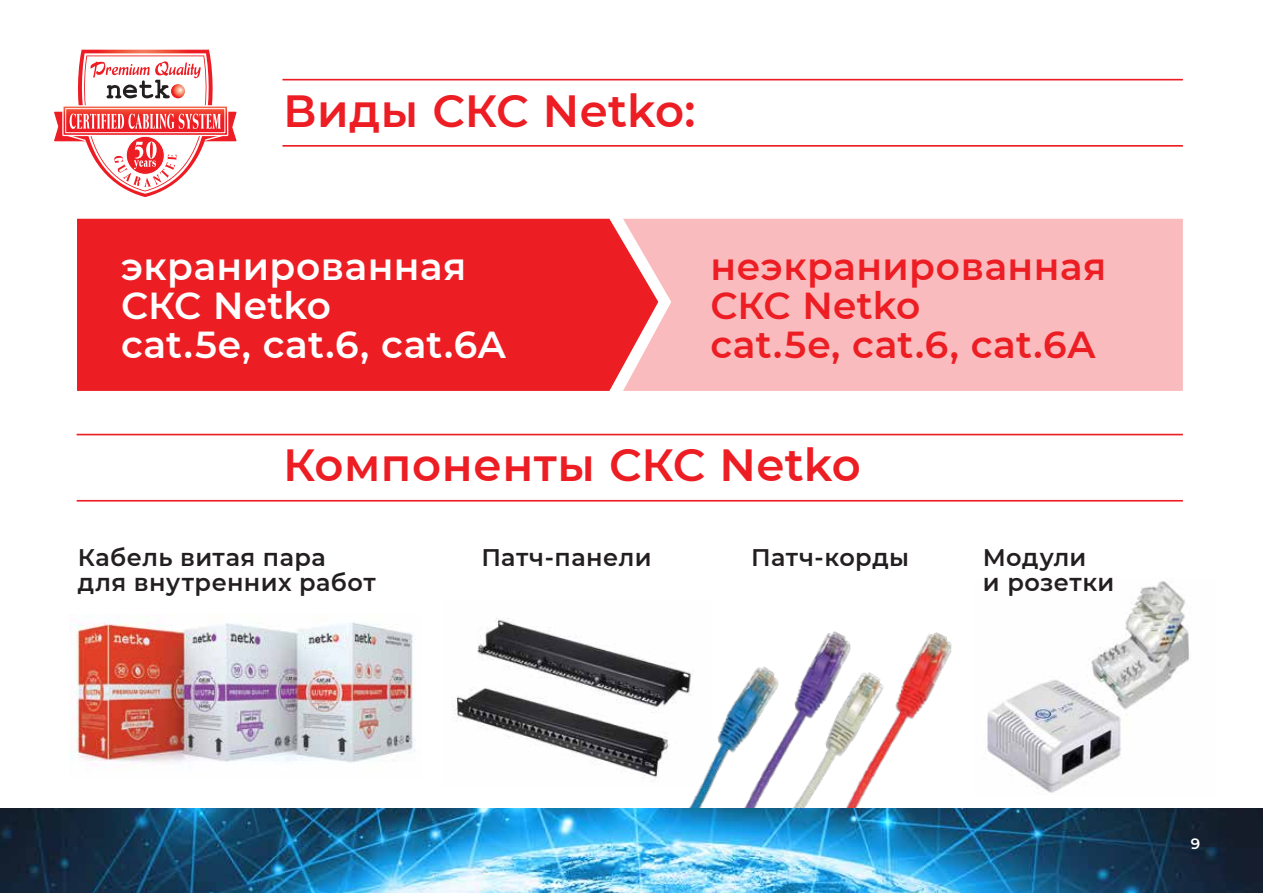
<style>
.page{position:relative;width:1263px;height:893px;background:#fff}
.page>*{position:absolute;margin:0;border:0;box-sizing:border-box;transform-origin:0 0}
.t1{font:600 45px "Montserrat";letter-spacing:.005em;color:#ed1d24}
.t2{font:600 37.5px/39px "Montserrat";letter-spacing:.015em;color:#ed1d24}
.t3{font:600 37.5px/39px "Montserrat";letter-spacing:.015em;color:#fff}
.t4{font:600 24px/25.5px "Montserrat";letter-spacing:.015em;color:#231f20}
.t5{font:600 15px "Montserrat";color:#fff}
</style>
<div class="page">
<img style="left:662px;top:631px;width:309px;height:178px">
<img style="left:0;top:809px;width:1263px;height:84px">
<hr style="left:282px;top:145px;width:901px;height:2px;background:#ed1d24">
<hr style="left:282px;top:79px;width:901px;height:1px;background:#ed1d24">
<svg style="left:54px;top:50px;width:183px;height:147px"></svg>
<svg style="left:171px;top:84px;width:14px;height:14px"></svg>
<hr style="left:77px;top:500px;width:1106px;height:2px;background:#ed1d24">
<hr style="left:77px;top:434px;width:1106px;height:1px;background:#ed1d24">
<div style="left:77px;top:219px;width:546px;height:172px;background:#ed1d24"></div>
<div style="left:623px;top:219px;width:560px;height:172px;background:#f9bbbd"></div>
<img style="left:70px;top:617px;width:346px;height:151px">
<img style="left:452px;top:617px;width:258px;height:169px">
<img style="left:987px;top:581px;width:202px;height:212px">
<h1 class="t1" style="left:283px;top:79px;width:414px">Виды СКС Netko:</h1>
<h2 class="t3" style="left:121px;top:245px;width:386px">экранированная<br>СКС Netko<br>cat.5e, cat.6, cat.6A</h2>
<h2 class="t2" style="left:710px;top:245px;width:397px">неэкранированная<br>СКС Netko<br>cat.5e, cat.6, cat.6A</h2>
<h1 class="t1" style="left:283px;top:433px;width:579px">Компоненты СКС Netko</h1>
<p class="t4" style="left:78px;top:543px;width:299px">Кабель витая пара для внутренних работ</p>
<p class="t4" style="left:481px;top:543px;width:172px">Патч-панели</p>
<p class="t4" style="left:751px;top:543px;width:159px">Патч-корды</p>
<p class="t4" style="left:983px;top:543px;width:133px">Модули<br>и розетки</p>
<p class="t5" style="left:1191px;top:833px;width:11px">9</p>
</div>
